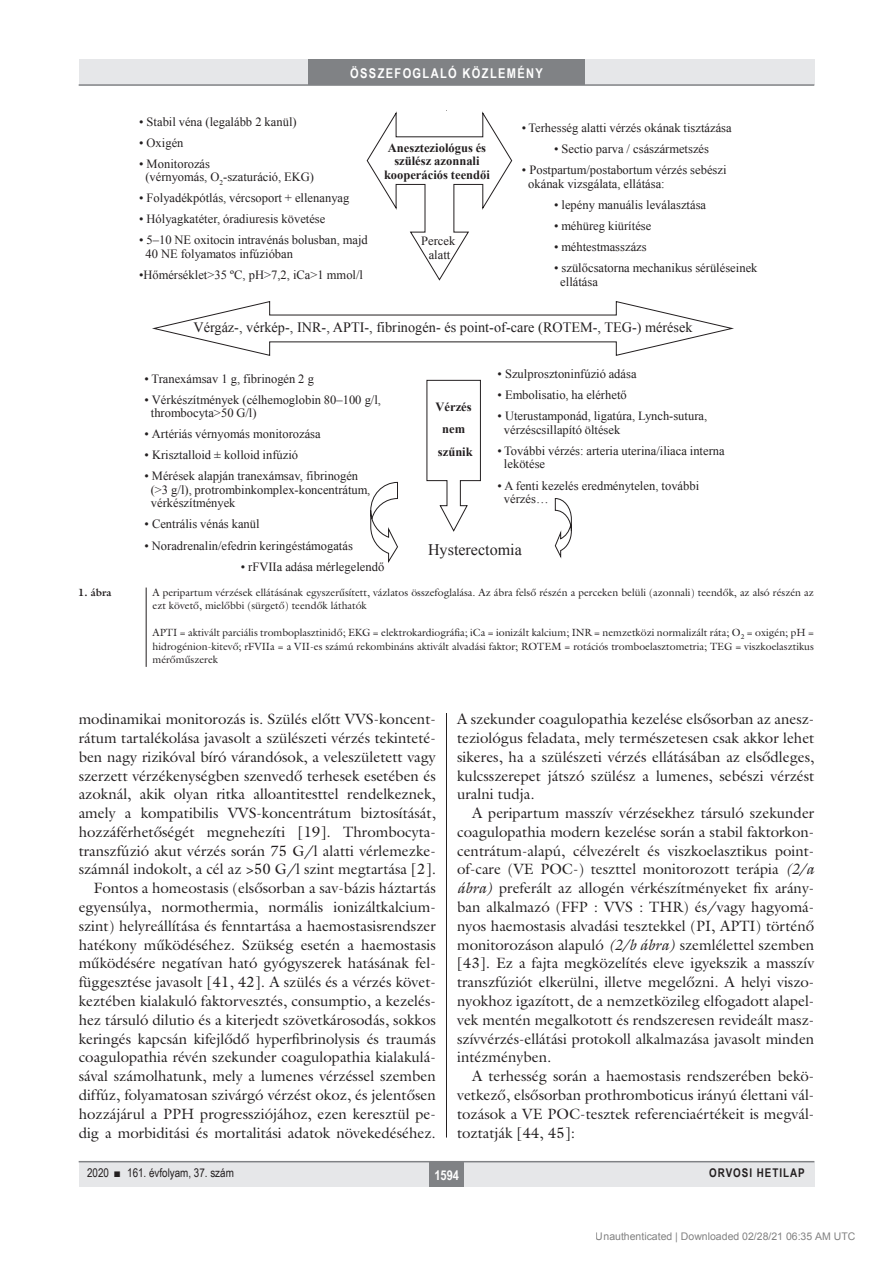
<style>
.page{position:relative;width:893px;height:1263px;background:#fff}
.page>*{position:absolute;margin:0;border:0;box-sizing:border-box;transform-origin:0 0}
.t1{font:16.05px "Times New Roman";color:#231f20}
.Body_Text{font:15px/18.8px "Galliard Reg";color:#231f20;text-align:justify}
.t2{font:14.25px "Times New Roman";color:#231f20}
.t3{font:700 13.5px "Arial Narrow";letter-spacing:.1em;color:#fff}
.t4{font:12.6px/13.5px "Times New Roman";color:#231f20}
.t5{font:700 12.6px/13.5px "Times New Roman";color:#231f20;text-align:center}
.t6{font:12px "Arial Narrow";color:#231f20}
.t7{font:700 12px "Arial Narrow";letter-spacing:.08em;color:#231f20}
.kepalairas2{font:10.5px/13.5px "Galliard Reg";color:#231f20}
.t8{font:10.5px "Arial";color:rgb(0 0 0/.5)}
.kepalairas1{font:700 10.5px "Galliard Reg";color:#231f20}
.s1{font-style:italic}
</style>
<div class="page">
<div style="left:79px;top:1161px;width:735px;height:25px;background:#e6e7e9"></div>
<hr style="left:79px;top:1161px;width:735px;height:1px;background:#808285">
<div style="left:430px;top:1161px;width:34px;height:25px;background:#808285"></div>
<div style="left:79px;top:60px;width:735px;height:25px;background:#e6e7e9"></div>
<div style="left:308px;top:60px;width:277px;height:25px;background:#808285"></div>
<hr style="left:79px;top:84px;width:735px;height:2px;background:#808285">
<hr style="left:446px;top:111px;width:1px;height:1026px;background:#231f20">
<svg style="left:366px;top:110px;width:147px;height:171px"></svg>
<svg style="left:153px;top:300px;width:581px;height:56px"></svg>
<svg style="left:554px;top:498px;width:18px;height:61px"></svg>
<svg style="left:370px;top:481px;width:28px;height:82px"></svg>
<svg style="left:426px;top:379px;width:55px;height:154px"></svg>
<div style="left:78px;top:587px;width:736px;height:126px;background:#fff"></div>
<hr style="left:146px;top:587px;width:1px;height:80px;background:#231f20">
<p class="t3" style="left:350px;top:63px;width:194px">ÖSSZEFOGLALÓ KÖZLEMÉNY</p>
<p class="t4" style="left:139px;top:114px;width:159px">• Stabil véna (legalább 2 kanül)</p>
<p class="t4" style="left:139px;top:135px;width:46px">• Oxigén</p>
<p class="t4" style="left:145px;top:156px;width:170px;text-indent:-6px">• Monitorozás<br>(vérnyomás, O<sub>2</sub>-szaturáció, EKG)</p>
<p class="t4" style="left:139px;top:191px;width:212px">• Folyadékpótlás, vércsoport + ellenanyag</p>
<p class="t4" style="left:139px;top:212px;width:188px">• Hólyagkatéter, óradiuresis követése</p>
<p class="t4" style="left:145px;top:233px;width:224px;text-indent:-6px">• 5‒10 NE oxitocin intravénás bolusban, majd<br>40 NE folyamatos infúzióban</p>
<p class="t4" style="left:139px;top:268px;width:225px">•Hőmérséklet&gt;35 ºC, pH&gt;7,2, iCa&gt;1 mmol/l</p>
<p class="t5" style="left:384px;top:140px;width:107px">Aneszteziológus és szülész azonnali kooperációs teendői</p>
<p class="t4" style="left:421px;top:234px;width:36px;text-align:center">Percek alatt</p>
<p class="t4" style="left:522px;top:121px;width:211px">• Terhesség alatti vérzés okának tisztázása</p>
<p class="t4" style="left:554px;top:142px;width:156px">• Sectio parva / császármetszés</p>
<p class="t4" style="left:528px;top:163px;width:200px;text-indent:-6px">• Postpartum/postabortum vérzés sebészi okának vizsgálata, ellátása:</p>
<p class="t4" style="left:554px;top:198px;width:154px">• lepény manuális leválasztása</p>
<p class="t4" style="left:554px;top:219px;width:99px">• méhüreg kiürítése</p>
<p class="t4" style="left:554px;top:240px;width:94px">• méhtestmasszázs</p>
<p class="t4" style="left:560px;top:261px;width:199px;text-indent:-6px">• szülőcsatorna mechanikus sérüléseinek ellátása</p>
<p class="t2" style="left:193px;top:318px;width:500px">Vérgáz-, vérkép-, INR-, APTI-, fibrinogén- és point-of-care (ROTEM-, TEG-) mérések</p>
<p class="t4" style="left:144px;top:371px;width:171px">• Tranexámsav 1 g, fibrinogén 2 g</p>
<p class="t4" style="left:151px;top:392px;width:232px;text-indent:-6px">• Vérkészítmények (célhemoglobin 80‒100 g/l, thrombocyta&gt;50 G/l)</p>
<p class="t4" style="left:145px;top:427px;width:178px">• Artériás vérnyomás monitorozása</p>
<p class="t4" style="left:145px;top:448px;width:155px">• Krisztalloid ± kolloid infúzió</p>
<p class="t4" style="left:151px;top:469px;width:221px;text-indent:-6px">• Mérések alapján tranexámsav, fibrinogén (&gt;3 g/l), protrombinkomplex-koncentrátum, vérkészítmények</p>
<p class="t4" style="left:144px;top:517px;width:117px">• Centrális vénás kanül</p>
<p class="t4" style="left:144px;top:538px;width:210px">• Noradrenalin/efedrin keringéstámogatás</p>
<p class="t4" style="left:241px;top:559px;width:145px">• rFVIIa adása mérlegelendő</p>
<p class="t4" style="left:498px;top:367px;width:141px">• Szulprosztoninfúzió adása</p>
<p class="t4" style="left:498px;top:388px;width:131px">• Embolisatio, ha elérhető</p>
<p class="t4" style="left:504px;top:409px;width:205px;text-indent:-6px">• Uterustamponád, ligatúra, Lynch-sutura, vérzéscsillapító öltések</p>
<p class="t4" style="left:504px;top:444px;width:222px;text-indent:-6px">• További vérzés: arteria uterina/iliaca interna lekötése</p>
<p class="t4" style="left:504px;top:478px;width:197px;text-indent:-6px">• A fenti kezelés eredménytelen, további vérzés…</p>
<p class="t5" style="left:436px;top:395px;width:39px;line-height:22.5px">Vérzés nem szűnik</p>
<p class="t1" style="left:428px;top:539px;width:95px">Hysterectomia</p>
<p class="kepalairas1" style="left:78px;top:586px;width:35px">1. ábra</p>
<p class="kepalairas2" style="left:153px;top:585px;width:663px">A peripartum vérzések ellátásának egyszerűsített, vázlatos összefoglalása. Az ábra felső részén a perceken belüli (azonnali) teendők, az alsó részén az ezt követő, mielőbbi (sürgető) teendők láthatók</p>
<p class="kepalairas2" style="left:153px;top:626px;width:663px;text-align:justify">APTI = aktivált parciális tromboplasztinidő; EKG = elektrokardiográfia; iCa = ionizált kalcium; INR = nemzetközi normalizált ráta; O<sub>2</sub> = oxigén; pH = hidrogénion-kitevő; rFVIIa = a VII-es számú rekombináns aktivált alvadási faktor; ROTEM = rotációs tromboelasztometria; TEG = viszkoelasztikus mérőműszerek</p>
<p class="Body_Text" style="left:79px;top:709px;width:359px">modinamikai monitorozás is. Szülés előtt VVS-koncent&shy;rátum tartalékolása javasolt a szülészeti vérzés tekinteté&shy;ben nagy rizikóval bíró várandósok, a veleszületett vagy szerzett vérzékenységben szenvedő terhesek esetében és azoknál, akik olyan ritka alloantitesttel rendelkeznek, amely a kompatibilis VVS-koncentrátum biztosítását, hozzáférhetőségét megnehezíti [19]. Thrombocyta&shy;transzfúzió akut vérzés során 75 G/l alatti vérlemezke&shy;számnál indokolt, a cél az &gt;50 G/l szint megtartása [2].</p>
<p class="Body_Text" style="left:79px;top:878px;width:359px;text-align:left;text-indent:15px">Fontos a homeostasis (elsősorban a sav-bázis háztartás egyensúlya, normothermia, normális ionizáltkalcium&shy;szint) helyreállítása és fenntartása a haemostasisrendszer hatékony működéséhez. Szükség esetén a haemostasis működésére negatívan ható gyógyszerek hatásának fel&shy;függesztése javasolt [41, 42]. A szülés és a vérzés követ&shy;keztében kialakuló faktorvesztés, consumptio, a kezelés&shy;hez társuló dilutio és a kiterjedt szövetkárosodás, sokkos keringés kapcsán kifejlődő hyperfibrinolysis és traumás coagulopathia révén szekunder coagulopathia kialakulá&shy;sával számolhatunk, mely a lumenes vérzéssel szemben diffúz, folyamatosan szivárgó vérzést okoz, és jelentősen hozzájárul a PPH progressziójához, ezen keresztül pe&shy;dig a morbiditási és mortalitási adatok növekedéséhez.</p>
<p class="Body_Text" style="left:457px;top:709px;width:359px">A szekunder coagulopathia kezelése elsősorban az anesz&shy;teziológus feladata, mely természetesen csak akkor lehet sikeres, ha a szülészeti vérzés ellátásában az elsődleges, kulcsszerepet játszó szülész a lumenes, sebészi vérzést uralni tudja.</p>
<p class="Body_Text" style="left:457px;top:803px;width:359px;text-align:left;text-indent:15px">A peripartum masszív vérzésekhez társuló szekunder coagulopathia modern kezelése során a stabil faktorkon&shy;centrátum-alapú, célvezérelt és viszkoelasztikus point&shy;of-care (VE POC-) teszttel monitorozott terápia <span class="s1">(2/a ábra)</span> preferált az allogén vérkészítményeket fix arány&shy;ban alkalmazó (FFP : VVS : THR) és/vagy hagyomá&shy;nyos haemostasis alvadási tesztekkel (PI, APTI) történő monitorozáson alapuló <span class="s1">(2/b ábra)</span> szemlélettel szemben [43]. Ez a fajta megközelítés eleve igyekszik a masszív transzfúziót elkerülni, illetve megelőzni. A helyi viszo&shy;nyokhoz igazított, de a nemzetközileg elfogadott alapel&shy;vek mentén megalkotott és rendszeresen revideált mas - szívvérzés-ellátási protokoll alkalmazása javasolt minden intézményben.</p>
<p class="Body_Text" style="left:457px;top:1066px;width:359px;text-indent:15px">A terhesség során a haemostasis rendszerében bekö&shy;vetkező, elsősorban prothromboticus irányú élettani vál&shy;tozások a VE POC-tesztek referenciaértékeit is megvál&shy;toztatják [44, 45]:</p>
<p class="t6" style="left:87px;top:1164px;width:148px">2020 ■ 161. évfolyam, 37. szám</p>
<p class="t3" style="left:434px;top:1165px;width:26px">1594</p>
<p class="t7" style="left:709px;top:1164px;width:97px">ORVOSI HETILAP</p>
<p class="t8" style="left:596px;top:1231px;width:261px">Unauthenticated | Downloaded 02/28/21 06:35 AM UTC</p>
</div>
